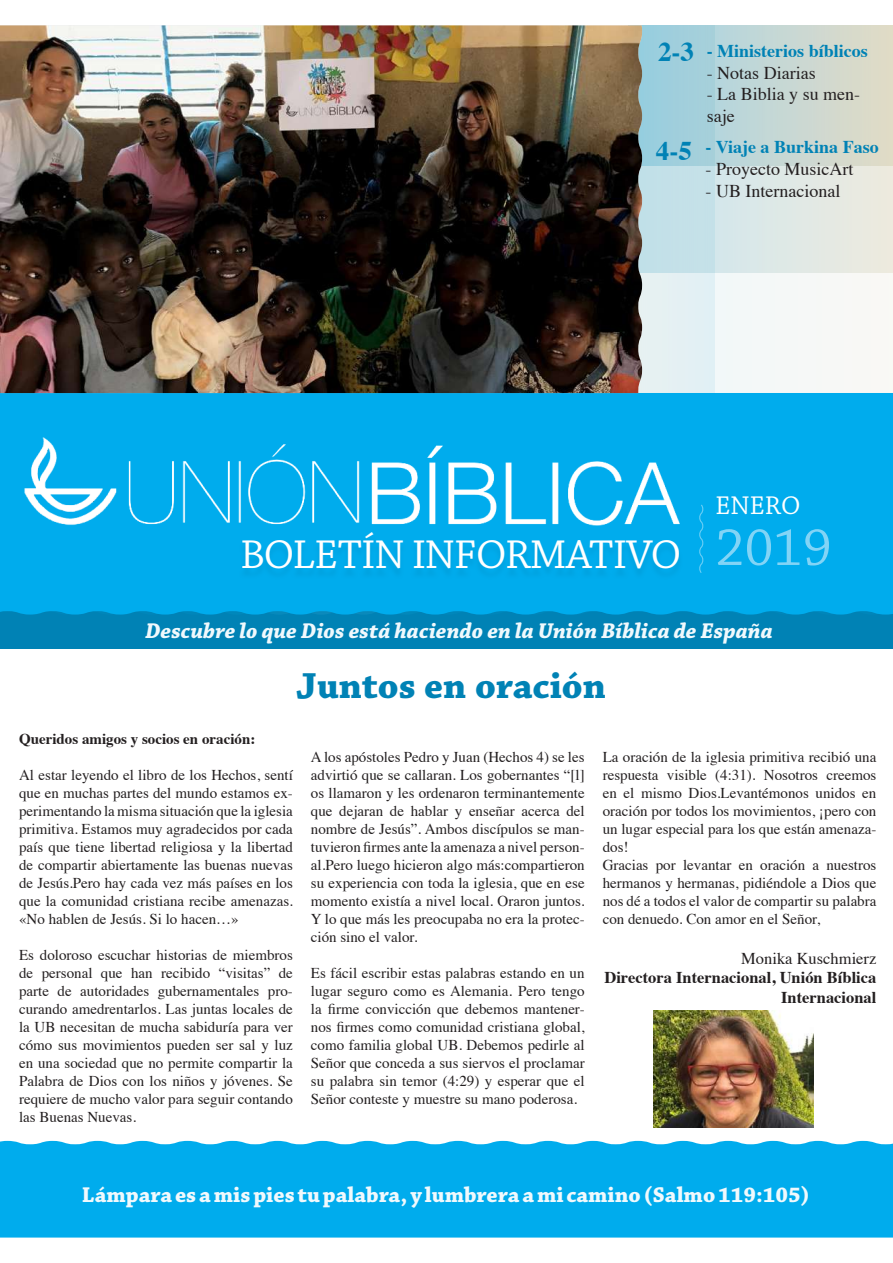
<style>
.page{position:relative;width:893px;height:1263px;background:#fff}
.page>*{position:absolute;margin:0;border:0;box-sizing:border-box;transform-origin:0 0}
.t1{font:55.5px "Chaparral Pro";color:#82d4f6}
.t2{font:42.3px "Chaparral Pro";letter-spacing:-.02em;color:#fff}
.t3{font:700 38.1px "Chaparral Pro";color:#0082b5}
.t4{font:700 27px "Times";color:#0082b5}
.t5{font:27px "Chaparral Pro";color:#fff}
.t6{font:700 22.5px "Chaparral Pro";color:#f0f9fd}
.t7{font:italic 700 22.5px "Chaparral Pro";color:#f0f9fd}
.t8{font:18px/21.6px "Times";color:#231f20}
.t9{font:700 18px "Times";color:#0082b5}
.t10{font:700 16.5px/19.8px "Times";color:#231f20;text-align:right}
.t11{font:16.5px "Times";color:#231f20}
.t12{font:15px/18px "Times";color:#231f20;text-align:justify}
.t13{font:700 15px "Times";color:#231f20}
</style>
<div class="page">
<svg style="left:715px;top:25px;width:178px;height:368px"></svg>
<svg style="left:642px;top:25px;width:73px;height:368px;background:#c0dee7"></svg>
<div style="left:0;top:411px;width:893px;height:237px;background:#0082b5"></div>
<div style="left:0;top:393px;width:893px;height:221px;background:#00aced"></div>
<div style="left:0;top:1141px;width:893px;height:96px;background:#00aced"></div>
<img style="left:0;top:25px;width:642px;height:368px">
<div style="left:238px;top:535px;width:445px;height:45px;background:#00a9e9"></div>
<div style="left:7px;top:417px;width:691px;height:139px;background:#fff;opacity:.75"></div>
<img style="left:654px;top:1011px;width:159px;height:116px">
<svg style="left:698px;top:503px;width:7px;height:71px"></svg>
<h3 class="t4" style="left:658px;top:26px;width:37px">2-3</h3>
<h3 class="t4" style="left:656px;top:125px;width:37px">4-5</h3>
<p class="t9" style="left:707px;top:34px;width:163px">- Ministerios bíblicos</p>
<p class="t8" style="left:707px;top:60px;width:110px">- Notas Diarias</p>
<p class="t8" style="left:707px;top:82px;width:155px">- La Biblia y su men&shy;saje</p>
<p class="t9" style="left:706px;top:130px;width:175px">- Viaje a Burkina Faso</p>
<p class="t8" style="left:706px;top:157px;width:149px">- Proyecto MusicArt</p>
<p class="t8" style="left:706px;top:178px;width:136px">- UB Internacional</p>
<h2 class="t2" style="left:241px;top:532px;width:442px">BOLETÍN INFORMATIVO</h2>
<h3 class="t5" style="left:715px;top:490px;width:87px">ENERO</h3>
<h1 class="t1" style="left:715px;top:517px;width:118px">2019</h1>
<h3 class="t7" style="left:145px;top:617px;width:629px">Descubre lo que Dios está haciendo en la Unión Bíblica de España</h3>
<h3 class="t3" style="left:296px;top:664px;width:311px">Juntos en oración</h3>
<p class="t13" style="left:19px;top:724px;width:238px">Queridos amigos y socios en oración:</p>
<p class="t12" style="left:19px;top:765px;width:275px">Al estar leyendo el libro de los Hechos, sentí que en muchas partes del mundo estamos ex&shy;perimentando la misma situación que la iglesia primitiva. Estamos muy agradecidos por cada país que tiene libertad religiosa y la libertad de compartir abiertamente las buenas nuevas de Jesús.Pero hay cada vez más países en los que la comunidad cristiana recibe amenazas. «No hablen de Jesús. Si lo hacen…»</p>
<p class="t12" style="left:19px;top:945px;width:275px">Es doloroso escuchar historias de miembros de personal que han recibido “visitas” de parte de autoridades gubernamentales pro&shy;curando amedrentarlos. Las juntas locales de la UB necesitan de mucha sabiduría para ver cómo sus movimientos pueden ser sal y luz en una sociedad que no permite compartir la Palabra de Dios con los niños y jóvenes. Se requiere de mucho valor para seguir contando las Buenas Nuevas.</p>
<p class="t12" style="left:311px;top:747px;width:275px">A los apóstoles Pedro y Juan (Hechos 4) se les advirtió que se callaran. Los gobernantes “[l] os llamaron y les ordenaron terminantemente que dejaran de hablar y enseñar acerca del nombre de Jesús”. Ambos discípulos se man&shy;tuvieron firmes ante la amenaza a nivel person&shy;al.Pero luego hicieron algo más:compartieron su experiencia con toda la iglesia, que en ese momento existía a nivel local. Oraron juntos.<br>Y lo que más les preocupaba no era la protec&shy;ción sino el valor.</p>
<p class="t12" style="left:311px;top:963px;width:275px">Es fácil escribir estas palabras estando en un lugar seguro como es Alemania. Pero tengo la firme convicción que debemos mantener&shy;nos firmes como comunidad cristiana global, como familia global UB. Debemos pedirle al Señor que conceda a sus siervos el proclamar su palabra sin temor (4:29) y esperar que el Señor conteste y muestre su mano poderosa.</p>
<p class="t12" style="left:603px;top:747px;width:275px;text-align:left">La oración de la iglesia primitiva recibió una respuesta visible (4:31). Nosotros creemos en el mismo Dios.Levantémonos unidos en oración por todos los movimientos, ¡pero con un lugar especial para los que están amenaza&shy;dos!<br>Gracias por levantar en oración a nuestros hermanos y hermanas, pidiéndole a Dios que nos dé a todos el valor de compartir su palabra con denuedo. Con amor en el Señor,</p>
<p class="t11" style="left:741px;top:943px;width:137px">Monika Kuschmierz</p>
<p class="t10" style="left:604px;top:966px;width:273px">Directora Internacional, Unión Bíblica<br>Internacional</p>
<h3 class="t6" style="left:82px;top:1181px;width:730px">Lámpara es a mis pies tu palabra, y lumbrera a mi camino (Salmo 119:105)</h3>
</div>
